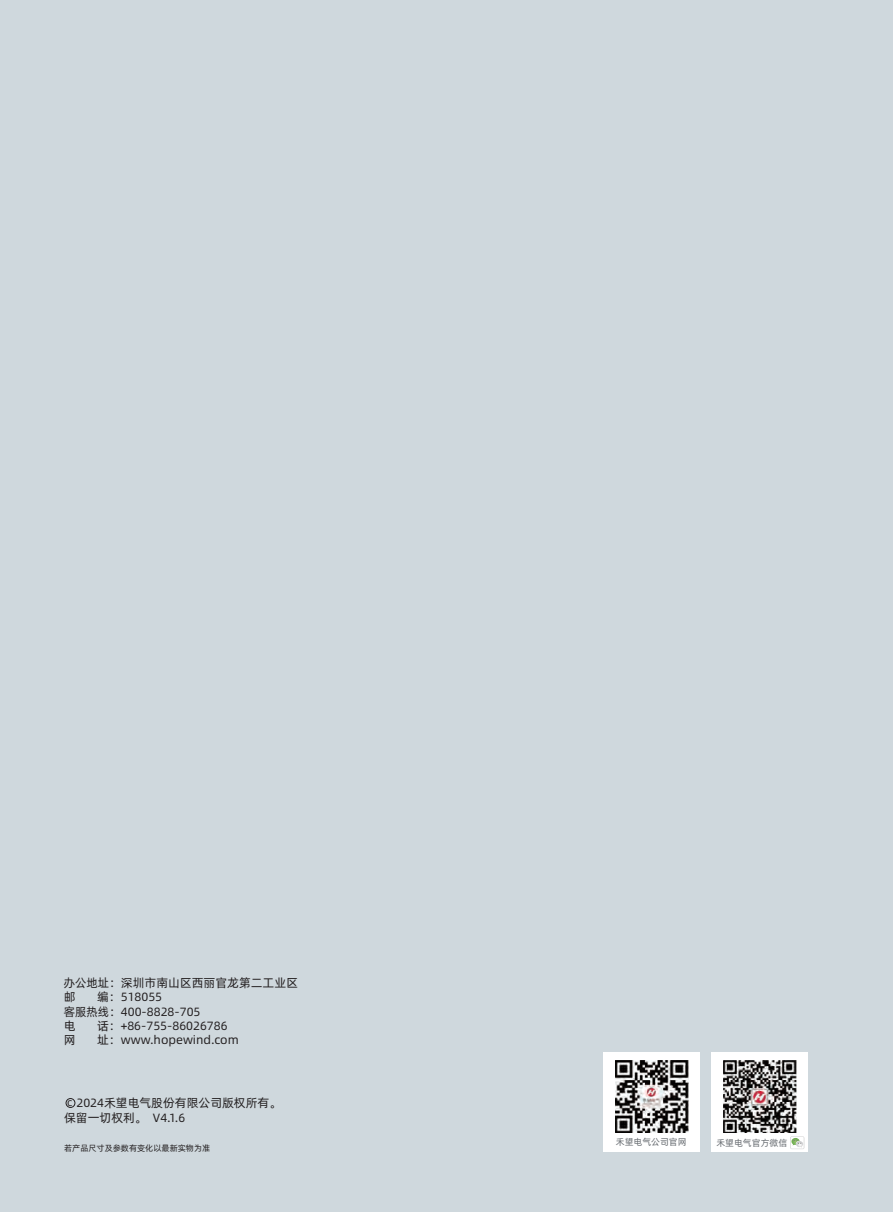
<style>
.page{position:relative;width:893px;height:1212px;background:#cfd8dd}
.page>*{position:absolute;margin:0;border:0;box-sizing:border-box;transform-origin:0 0}
.t1{font:12px "Alibaba Pu Hui Ti R";color:#231f20}
.t2{font:12px "Alibaba Pu Hui Ti R";color:#231f20;scale:.96 1}
.t3{font:10.5px "Alibaba Pu Hui Ti R";color:#231f20}
.t4{font:9px "Alibaba Pu Hui Ti R";color:#666b70}
.t5{font:8.25px "Alibaba Pu Hui Ti R";color:#231f20}
</style>
<div class="page">
<div style="left:66px;top:1098px;width:9px;height:10px;border:1px solid #231f20;border-radius:50%"></div>
<div style="left:604px;top:1053px;width:96px;height:99px;background:#fff"></div>
<img style="left:615px;top:1060px;width:73px;height:73px">
<div style="left:712px;top:1053px;width:96px;height:99px;background:#fff"></div>
<img style="left:723px;top:1060px;width:73px;height:73px">
<svg style="left:790px;top:1136px;width:14px;height:13px"></svg>
<p class="t2" style="left:64px;top:973px;width:246px">办公地址：深圳市南山区西丽官龙第二工业区</p>
<p class="t1" style="left:64px;top:988px;width:13px">邮</p>
<p class="t1" style="left:97px;top:988px;width:67px">编：518055</p>
<p class="t2" style="left:64px;top:1002px;width:144px">客服热线：400-8828-705</p>
<p class="t1" style="left:64px;top:1017px;width:13px">电</p>
<p class="t1" style="left:97px;top:1017px;width:132px">话：+86-755-86026786</p>
<p class="t1" style="left:64px;top:1031px;width:13px">网</p>
<p class="t1" style="left:97px;top:1031px;width:143px">址：www.hopewind.com</p>
<p class="t1" style="left:76px;top:1094px;width:206px">2024禾望电气股份有限公司版权所有。</p>
<p class="t1" style="left:64px;top:1108px;width:123px">保留一切权利。 V4.1.6</p>
<p class="t3" style="left:67px;top:1094px;width:7px">c</p>
<p class="t5" style="left:64px;top:1142px;width:148px">若产品尺寸及参数有变化以最新实物为准</p>
<p class="t4" style="left:616px;top:1135px;width:72px">禾望电气公司官网</p>
<p class="t4" style="left:716px;top:1136px;width:72px">禾望电气官方微信</p>
</div>
